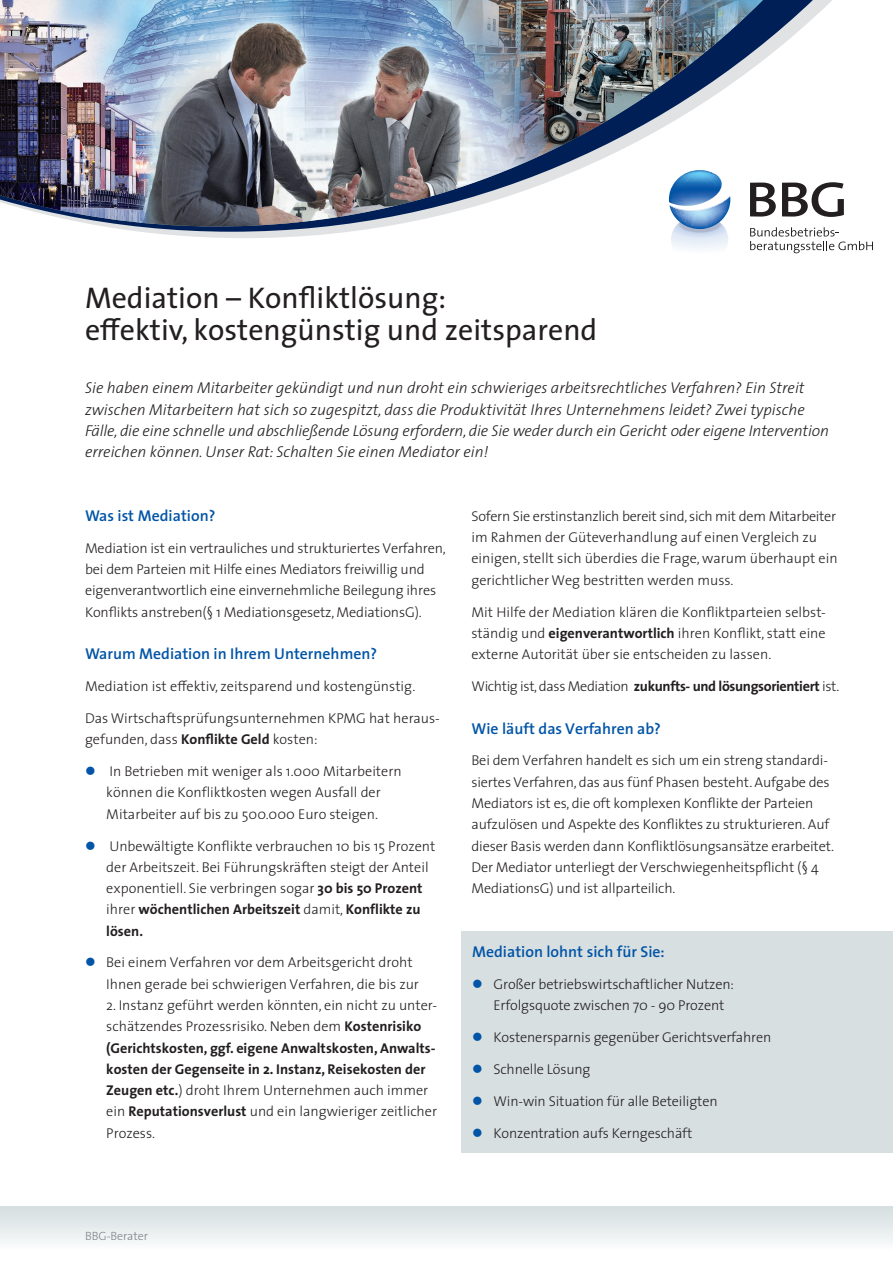
<style>
.page{position:relative;width:893px;height:1263px;background:#fff}
.page>*{position:absolute;margin:0;border:0;box-sizing:border-box;transform-origin:0 0}
.Einleitungstext{font:30px/32px "The Sans";color:#231f20}
.Einleitungstext-2{font:italic 300 15.75px/21.3px "The Sans";color:#231f20}
.Zwischenüberschrift{font:600 15.75px "The Sans";color:#0154a6}
.Fließtext{font:600 15.75px "The Sans";color:#0154a6}
.Fließtext-2{font:300 14.25px/21.3px "The Sans";letter-spacing:-.01em;color:#231f20}
.Fließtext-3{font:700 14.25px "The Sans";letter-spacing:-.025em;color:#231f20}
.t1{font:300 12px "The Sans";letter-spacing:-.005em;color:#808285}
.s1{font-weight:700}
.s2{font-weight:300}
</style>
<div class="page">
<div style="left:0;top:1206px;width:893px;height:49px;background:linear-gradient(to bottom,#d3dddf,#fff)"></div>
<div style="left:461px;top:931px;width:432px;height:221px;background:#d7dfe1"></div>
<svg style="left:145px;top:232px;width:199px;height:6px"></svg>
<svg style="left:103px;top:0;width:729px;height:232px"></svg>
<img style="left:0;top:0;width:763px;height:226px">
<svg style="left:669px;top:170px;width:61px;height:79px"></svg>
<svg style="left:750px;top:183px;width:26px;height:34px"></svg>
<svg style="left:782px;top:182px;width:62px;height:35px"></svg>
<svg style="left:750px;top:227px;width:123px;height:26px"></svg>
<p class="Einleitungstext" style="left:85px;top:281px;width:514px">Mediation – Konfliktlösung:<br>effektiv, kostengünstig und zeitsparend</p>
<p class="Einleitungstext-2" style="left:85px;top:377px;width:745px">Sie haben einem Mitarbeiter gekündigt und nun droht ein schwieriges arbeitsrechtliches Verfahren? Ein Streit zwischen Mitarbeitern hat sich so zugespitzt, dass die Produktivität Ihres Unternehmens leidet? Zwei typische Fälle, die eine schnelle und abschließende Lösung erfordern, die Sie weder durch ein Gericht oder eigene Intervention erreichen können. Unser Rat: Schalten Sie einen Mediator ein!</p>
<p class="Zwischenüberschrift" style="left:85px;top:502px;width:132px">Was ist Mediation?</p>
<p class="Fließtext-2" style="left:85px;top:537px;width:362px">Mediation ist ein vertrauliches und strukturiertes Verfahren, bei dem Parteien mit Hilfe eines Mediators freiwillig und eigenverantwortlich eine einvernehmliche Beilegung ihres Konflikts anstreben(§ 1 Mediationsgesetz, MediationsG).</p>
<p class="Zwischenüberschrift" style="left:85px;top:641px;width:294px">Warum Mediation in Ihrem Unternehmen?</p>
<p class="Fließtext-2" style="left:85px;top:675px;width:332px">Mediation ist effektiv, zeitsparend und kostengünstig.</p>
<p class="Fließtext-2" style="left:85px;top:707px;width:356px">Das Wirtschaftsprüfungsunternehmen KPMG hat heraus&shy;gefunden, dass <span class="s1">Konflikte Geld</span> kosten:</p>
<p class="Fließtext-2" style="left:106px;top:760px;width:297px">In Betrieben mit weniger als 1.000 Mitarbeitern können die Konfliktkosten wegen Ausfall der<br>Mitarbeiter auf bis zu 500.000 Euro steigen.</p>
<p class="Fließtext-2" style="left:106px;top:834px;width:331px">Unbewältigte Konflikte verbrauchen 10 bis 15 Prozent der Arbeitszeit. Bei Führungskräften steigt der Anteil exponentiell. Sie verbringen sogar <span class="s1">30 bis 50 Prozent </span>ihrer <span class="s1">wöchentlichen Arbeitszeit</span> damit, <span class="s1">Konflikte zu lösen.</span></p>
<p class="Fließtext-2" style="left:106px;top:951px;width:314px">Bei einem Verfahren vor dem Arbeitsgericht droht<br>Ihnen gerade bei schwierigen Verfahren, die bis zur</p>
<p class="Fließtext-2" style="left:106px;top:994px;width:332px">2. Instanz geführt werden könnten, ein nicht zu unter&shy;schätzendes Prozessrisiko. Neben dem <span class="s1">Kostenrisiko (Gerichtskosten, ggf. eigene Anwaltskosten, Anwalts&shy;kosten der Gegenseite in 2. Instanz, Reisekosten der Zeugen etc.</span>) droht Ihrem Unternehmen auch immer ein <span class="s1">Reputationsverlust</span> und ein langwieriger zeitlicher Prozess.</p>
<p class="Fließtext-2" style="left:471px;top:505px;width:368px">Sofern Sie erstinstanzlich bereit sind, sich mit dem Mitarbeiter im Rahmen der Güteverhandlung auf einen Vergleich zu einigen, stellt sich überdies die Frage, warum überhaupt ein gerichtlicher Weg bestritten werden muss.</p>
<p class="Fließtext-2" style="left:471px;top:601px;width:356px;text-align:justify">Mit Hilfe der Mediation klären die Konfliktparteien selbst&shy;ständig und <span class="s1">eigenverantwortlich</span> ihren Konflikt, statt eine externe Autorität über sie entscheiden zu lassen.</p>
<p class="Fließtext-3" style="left:471px;top:674px;width:370px"><span class="s2">Wichtig ist, dass Mediation</span> zukunfts- und lösungsorientiert <span class="s2">ist.</span></p>
<p class="Fließtext" style="left:471px;top:715px;width:191px">Wie läuft das Verfahren ab?</p>
<p class="Fließtext-2" style="left:471px;top:749px;width:364px">Bei dem Verfahren handelt es sich um ein streng standardi&shy;siertes Verfahren, das aus fünf Phasen besteht. Aufgabe des Mediators ist es, die oft komplexen Konflikte der Parteien aufzulösen und Aspekte des Konfliktes zu strukturieren. Auf dieser Basis werden dann Konfliktlösungsansätze erarbeitet.<br>Der Mediator unterliegt der Verschwiegenheitspflicht (§ 4<br>MediationsG) und ist allparteilich.</p>
<p class="Zwischenüberschrift" style="left:472px;top:938px;width:194px">Mediation lohnt sich für Sie:</p>
<p class="Fließtext-2" style="left:493px;top:973px;width:242px">Großer betriebswirtschaftlicher Nutzen:<br>Erfolgsquote zwischen 70 - 90 Prozent</p>
<p class="Fließtext-2" style="left:493px;top:1026px;width:279px">Kostenersparnis gegenüber Gerichtsverfahren</p>
<p class="Fließtext-2" style="left:493px;top:1058px;width:99px">Schnelle Lösung</p>
<p class="Fließtext-2" style="left:493px;top:1090px;width:226px">Win-win Situation für alle Beteiligten</p>
<p class="Fließtext-2" style="left:493px;top:1121px;width:200px">Konzentration aufs Kerngeschäft</p>
<p class="t1" style="left:85px;top:1226px;width:64px">BBG-Berater</p>
</div>
